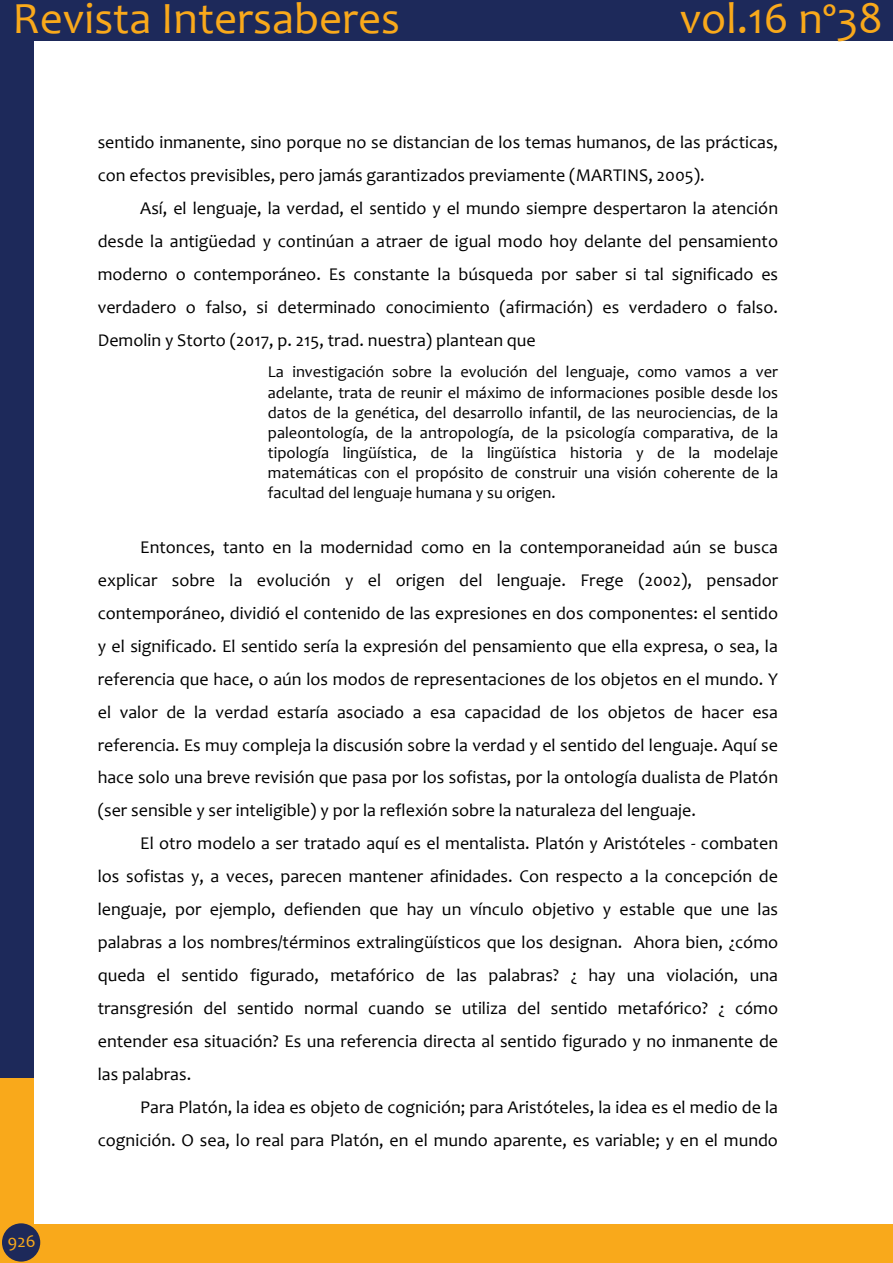
<style>
.page{position:relative;width:893px;height:1263px;background:#fff}
.page>*{position:absolute;margin:0;border:0;box-sizing:border-box;transform-origin:0 0}
.t1{font:45px "Candara";color:#f9a91b}
.t2{font:18px "Candara";color:#000}
.t3{font:18px "Candara";color:#f9a91b}
.t4{font:16.5px/20.1px "Candara";color:#000;text-align:justify}
</style>
<div class="page">
<div style="left:0;top:0;width:33px;height:1081px;background:#1d295a"></div>
<div style="left:0;top:0;width:893px;height:41px;background:#1d295a"></div>
<div style="left:0;top:1078px;width:33px;height:185px;background:#f9a91b"></div>
<div style="left:21px;top:1224px;width:872px;height:39px;background:#f9a91b"></div>
<div style="left:2px;top:1223px;width:38px;height:38px;background:#1d295a;border-radius:50%"></div>
<h1 class="t1" style="left:13px;top:-9px;width:389px">Revista Intersaberes</h1>
<h1 class="t1" style="left:680px;top:-9px;width:205px">vol.16 nº38</h1>
<p class="t3" style="left:8px;top:1229px;width:30px">926</p>
<p class="t2" style="left:98px;top:131px;width:682px">sentido inmanente, sino porque no se distancian de los temas humanos, de las prácticas,</p>
<p class="t2" style="left:98px;top:164px;width:608px">con efectos previsibles, pero jamás garantizados previamente (MARTINS, 2005).</p>
<p class="t2" style="left:140px;top:197px;width:639px">Así, el lenguaje, la verdad, el sentido y el mundo siempre despertaron la atención</p>
<p class="t2" style="left:98px;top:230px;width:682px">desde la antigüedad y continúan a atraer de igual modo hoy delante del pensamiento</p>
<p class="t2" style="left:98px;top:263px;width:682px">moderno o contemporáneo. Es constante la búsqueda por saber si tal significado es</p>
<p class="t2" style="left:98px;top:296px;width:682px">verdadero o falso, si determinado conocimiento (afirmación) es verdadero o falso.</p>
<p class="t2" style="left:98px;top:329px;width:439px">Demolin y Storto (2017, p. 215, trad. nuestra) plantean que</p>
<p class="t4" style="left:268px;top:362px;width:512px">La investigación sobre la evolución del lenguaje, como vamos a ver adelante, trata de reunir el máximo de informaciones posible desde los datos de la genética, del desarrollo infantil, de las neurociencias, de la paleontología, de la antropología, de la psicología comparativa, de la tipología lingüística, de la lingüística historia y de la modelaje matemáticas con el propósito de construir una visión coherente de la facultad del lenguaje humana y su origen.</p>
<p class="t2" style="left:140px;top:536px;width:639px">Entonces, tanto en la modernidad como en la contemporaneidad aún se busca</p>
<p class="t2" style="left:98px;top:568px;width:682px">explicar sobre la evolución y el origen del lenguaje. Frege (2002), pensador</p>
<p class="t2" style="left:98px;top:601px;width:682px">contemporáneo, dividió el contenido de las expresiones en dos componentes: el sentido</p>
<p class="t2" style="left:98px;top:634px;width:682px">y el significado. El sentido sería la expresión del pensamiento que ella expresa, o sea, la</p>
<p class="t2" style="left:98px;top:667px;width:682px">referencia que hace, o aún los modos de representaciones de los objetos en el mundo. Y</p>
<p class="t2" style="left:98px;top:700px;width:682px">el valor de la verdad estaría asociado a esa capacidad de los objetos de hacer esa</p>
<p class="t2" style="left:98px;top:733px;width:682px">referencia. Es muy compleja la discusión sobre la verdad y el sentido del lenguaje. Aquí se</p>
<p class="t2" style="left:98px;top:766px;width:682px">hace solo una breve revisión que pasa por los sofistas, por la ontología dualista de Platón</p>
<p class="t2" style="left:98px;top:799px;width:600px">(ser sensible y ser inteligible) y por la reflexión sobre la naturaleza del lenguaje.</p>
<p class="t2" style="left:140px;top:832px;width:639px">El otro modelo a ser tratado aquí es el mentalista. Platón y Aristóteles - combaten</p>
<p class="t2" style="left:98px;top:865px;width:682px">los sofistas y, a veces, parecen mantener afinidades. Con respecto a la concepción de</p>
<p class="t2" style="left:98px;top:898px;width:682px">lenguaje, por ejemplo, defienden que hay un vínculo objetivo y estable que une las</p>
<p class="t2" style="left:98px;top:931px;width:682px">palabras a los nombres/términos extralingüísticos que los designan. Ahora bien, ¿cómo</p>
<p class="t2" style="left:98px;top:964px;width:682px">queda el sentido figurado, metafórico de las palabras? ¿ hay una violación, una</p>
<p class="t2" style="left:98px;top:997px;width:682px">transgresión del sentido normal cuando se utiliza del sentido metafórico? ¿ cómo</p>
<p class="t2" style="left:98px;top:1030px;width:682px">entender esa situación? Es una referencia directa al sentido figurado y no inmanente de</p>
<p class="t2" style="left:98px;top:1063px;width:95px">las palabras.</p>
<p class="t2" style="left:140px;top:1096px;width:639px">Para Platón, la idea es objeto de cognición; para Aristóteles, la idea es el medio de la</p>
<p class="t2" style="left:98px;top:1129px;width:682px">cognición. O sea, lo real para Platón, en el mundo aparente, es variable; y en el mundo</p>
</div>
